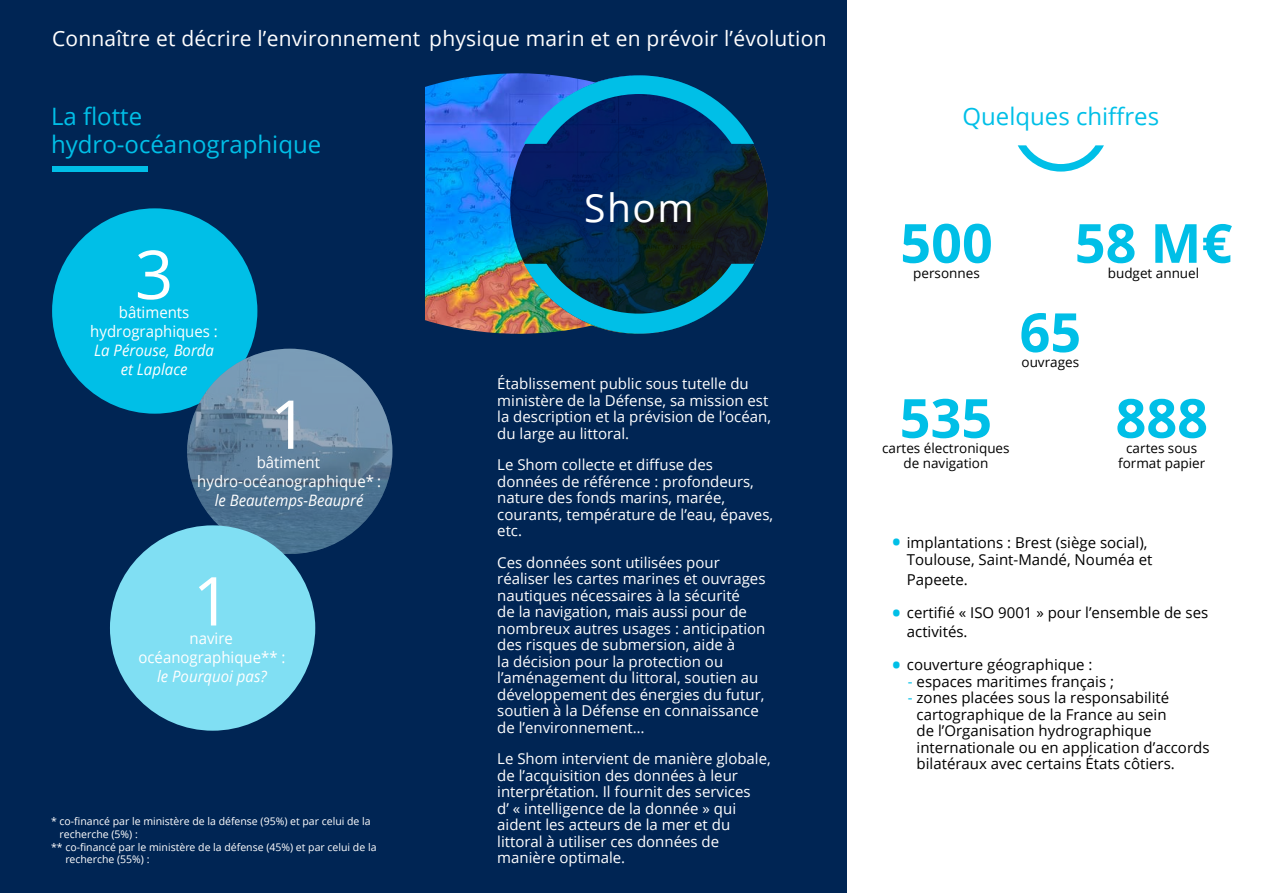
<style>
.page{position:relative;width:1263px;height:893px;background:#fff}
.page>*{position:absolute;margin:0;border:0;box-sizing:border-box;transform-origin:0 0}
.t1{font:67.5px "Open Sans";color:#fff}
.t2{font:700 54px "Open Sans";color:#00bfe7}
.t3{font:39px "Open Sans";color:#fff}
.t4{font:24px/28.8px "Open Sans";color:#00bfe7}
.t5{font:21px "Open Sans";letter-spacing:.01em;color:#fff}
.t6{font:15.75px "Open Sans";color:#fff;scale:.95 1}
.t7{font:italic 15.75px/18.9px "Open Sans";color:#fff;text-align:center;scale:.95 1}
.t8{font:15px/16.5px "Open Sans";color:#fff}
.t9{font:15px/16.5px "Open Sans";color:#000}
.t10{font:13.5px/14.9px "Open Sans";color:#000;text-align:center}
.t11{font:10.5px "Open Sans";color:#fff}
.s1{font-size:30px;color:#00bfe7}
.s2{color:#00bfe7}
</style>
<div class="page">
<div style="left:0;top:0;width:846px;height:893px;background:#002554"></div>
<div style="left:52px;top:208px;width:205px;height:206px;background:#00bfe7;border-radius:50%"></div>
<div style="left:52px;top:166px;width:96px;height:6px;background:#00bfe7"></div>
<img style="left:187px;top:349px;width:205px;height:205px">
<div style="left:110px;top:525px;width:205px;height:206px;background:#80dff3;border-radius:50%"></div>
<svg style="left:425px;top:73px;width:343px;height:261px"></svg>
<svg style="left:524px;top:264px;width:230px;height:70px"></svg>
<svg style="left:524px;top:75px;width:230px;height:69px"></svg>
<svg style="left:1018px;top:145px;width:86px;height:27px"></svg>
<h3 class="t5" style="left:52px;top:24px;width:776px">Connaître et décrire l’environnement physique marin et en prévoir l’évolution</h3>
<h3 class="t4" style="left:51px;top:101px;width:272px">La flotte hydro-océanographique</h3>
<h1 class="t1" style="left:135px;top:228px;width:40px">3</h1>
<p class="t6" style="left:90px;top:320px;width:136px">hydrographiques :</p>
<p class="t7" style="left:94px;top:340px;width:128px">La Pérouse, Borda et Laplace</p>
<p class="t6" style="left:119px;top:301px;width:76px">bâtiments</p>
<h1 class="t1" style="left:270px;top:378px;width:40px">1</h1>
<p class="t6" style="left:197px;top:470px;width:195px">hydro-océanographique* :</p>
<p class="t7" style="left:215px;top:490px;width:158px">le Beautemps-Beaupré</p>
<p class="t6" style="left:257px;top:451px;width:68px">bâtiment</p>
<h1 class="t1" style="left:193px;top:555px;width:40px">1</h1>
<p class="t6" style="left:138px;top:647px;width:156px">océanographique** :</p>
<p class="t7" style="left:157px;top:667px;width:117px">le Pourquoi pas?</p>
<p class="t6" style="left:190px;top:628px;width:47px">navire</p>
<p class="t11" style="left:51px;top:814px;width:321px">* co-financé par le ministère de la défense (95%) et par celui de la</p>
<p class="t11" style="left:60px;top:827px;width:80px">recherche (5%) :</p>
<p class="t11" style="left:51px;top:840px;width:327px">** co-financé par le ministère de la défense (45%) et par celui de la</p>
<p class="t11" style="left:65px;top:852px;width:86px">recherche (55%) :</p>
<h3 class="t3" style="left:584px;top:181px;width:111px">Shom</h3>
<p class="t8" style="left:497px;top:375px;width:275px">Établissement public sous tutelle du ministère de la Défense, sa mission est la description et la prévision de l’océan, du large au littoral.</p>
<p class="t8" style="left:497px;top:456px;width:277px">Le Shom collecte et diffuse des données de référence : profondeurs, nature des fonds marins, marée, courants, température de l’eau, épaves, etc.</p>
<p class="t8" style="left:497px;top:554px;width:270px">Ces données sont utilisées pour réaliser les cartes marines et ouvrages nautiques nécessaires à la sécurité<br>de la navigation, mais aussi pour de nombreux autres usages : anticipation des risques de submersion, aide à<br>la décision pour la protection ou l’aménagement du littoral, soutien au développement des énergies du futur, soutien à la Défense en connaissance de l’environnement…</p>
<p class="t8" style="left:497px;top:750px;width:275px">Le Shom intervient de manière globale, de l’acquisition des données à leur interprétation. Il fournit des services<br>d’ « intelligence de la donnée » qui aident les acteurs de la mer et du littoral à utiliser ces données de manière optimale.</p>
<h3 class="t4" style="left:962px;top:101px;width:198px">Quelques chiffres</h3>
<h2 class="t2" style="left:900px;top:205px;width:94px">500</h2>
<p class="t10" style="left:913px;top:265px;width:68px">personnes</p>
<h2 class="t2" style="left:1075px;top:205px;width:159px">58 M€</h2>
<p class="t10" style="left:1108px;top:265px;width:93px">budget annuel</p>
<h2 class="t2" style="left:900px;top:380px;width:94px">535</h2>
<p class="t10" style="left:903px;top:455px;width:86px">de navigation</p>
<p class="t10" style="left:882px;top:440px;width:129px">cartes électroniques</p>
<h2 class="t2" style="left:1019px;top:294px;width:63px">65</h2>
<p class="t10" style="left:1021px;top:354px;width:59px">ouvrages</p>
<h2 class="t2" style="left:1115px;top:380px;width:94px">888</h2>
<p class="t10" style="left:1118px;top:440px;width:89px">cartes sous format papier</p>
<p class="t9" style="left:907px;top:534px;width:247px;text-indent:-16px"><span class="s1">•</span> implantations : Brest (siège social),<br>Toulouse, Saint-Mandé, Nouméa et</p>
<p class="t9" style="left:907px;top:571px;width:63px">Papeete.</p>
<p class="t9" style="left:907px;top:602px;width:303px;line-height:19.8px;text-indent:-16px"><span class="s1">•</span> certifié « ISO 9001 » pour l’ensemble de ses activités.</p>
<p class="t9" style="left:891px;top:656px;width:203px"><span class="s1">•</span> couverture géographique :</p>
<p class="t9" style="left:908px;top:673px;width:208px"><span class="s2">-</span> espaces maritimes français ;</p>
<p class="t9" style="left:917px;top:689px;width:294px;text-indent:-9px"><span class="s2">-</span> zones placées sous la responsabilité cartographique de la France au sein<br>de l’Organisation hydrographique internationale ou en application d’accords bilatéraux avec certains États côtiers.</p>
</div>
